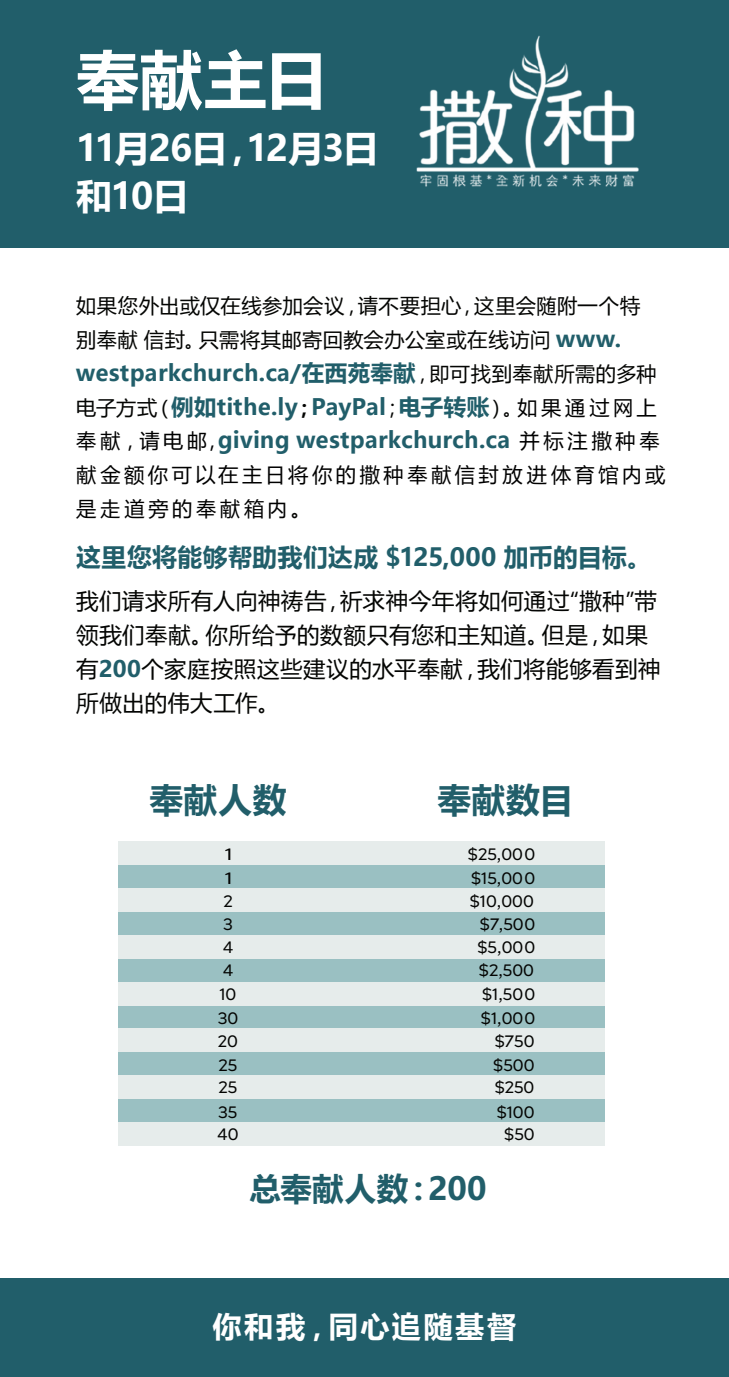
<style>
.page{position:relative;width:729px;height:1377px;background:#fff}
.page>*{position:absolute;margin:0;border:0;box-sizing:border-box;transform-origin:0 0}
.Pull_Text{font:700 63px "Microsoft Ya Hei UI";color:#fff}
.Pull_Text-2{font:700 36px "Microsoft Ya Hei UI";letter-spacing:-.035em;color:#fff}
.Pull_Text-3{font:700 33.75px "Microsoft Ya Hei UI";letter-spacing:.015em;color:#215e6a}
.Pull_Text-4{font:700 31.5px "Microsoft Ya Hei UI";letter-spacing:.01em;color:#215e6a}
.Pull_Text-5{font:700 29.25px "Microsoft Ya Hei UI";letter-spacing:.085em;color:#fff}
.Pull_Text-6{font:700 24.75px "Microsoft Ya Hei UI";letter-spacing:.015em;color:#215e6a}
.Pull_Text-7{font:700 22.5px/33.8px "Microsoft Ya Hei UI";letter-spacing:.01em;color:#215e6a}
.Pull_Text-8{font:22.5px/33.8px "Microsoft Ya Hei UI";letter-spacing:.02em;color:#040503}
.Pull_Text-9{font:20.25px/33.8px "Microsoft Ya Hei UI";letter-spacing:.025em;color:#040503}
.Pull_Text-10{font:20.25px/33.8px "Microsoft Ya Hei UI";letter-spacing:.175em;color:#000}
.t1{font:500 16.43px/23.2px "Acherus Grotesque";color:#040503}
.t2{font:500 16.43px/23.8px "Acherus Grotesque";color:#040503;scale:1.28 1}
.s1{font-weight:700;font-size:22.5px;color:#215e6a}
.s2{font-weight:400;font-size:20.25px;color:#040503}
.s3{font-size:20.25px;color:#040503}
.s4{font-weight:400;font-size:20.25px;color:#000}
.s5{font-size:22.5px;color:#040503}
.s6{font-weight:700;color:#215e6a}
</style>
<div class="page">
<div style="left:0;top:1279px;width:729px;height:98px;background:#215e6a"></div>
<div style="left:0;top:0;width:729px;height:248px;background:#215e6a"></div>
<img style="left:416px;top:35px;width:223px;height:152px">
<div style="left:118px;top:865px;width:487px;height:23px;background:#9ac0c2"></div>
<div style="left:118px;top:842px;width:487px;height:23px;background:#e6eceb"></div>
<div style="left:118px;top:912px;width:487px;height:23px;background:#9ac0c2"></div>
<div style="left:118px;top:888px;width:487px;height:24px;background:#e6eceb"></div>
<div style="left:118px;top:959px;width:487px;height:23px;background:#9ac0c2"></div>
<div style="left:118px;top:935px;width:487px;height:24px;background:#e6eceb"></div>
<div style="left:118px;top:1005px;width:487px;height:24px;background:#9ac0c2"></div>
<div style="left:118px;top:982px;width:487px;height:23px;background:#e6eceb"></div>
<div style="left:118px;top:1052px;width:487px;height:24px;background:#9ac0c2"></div>
<div style="left:118px;top:1029px;width:487px;height:23px;background:#e6eceb"></div>
<div style="left:118px;top:1099px;width:487px;height:23px;background:#9ac0c2"></div>
<div style="left:118px;top:1076px;width:487px;height:23px;background:#e6eceb"></div>
<div style="left:118px;top:1122px;width:487px;height:23px;background:#e6eceb"></div>
<p class="Pull_Text" style="left:76px;top:36px;width:253px">奉献主日</p>
<p class="Pull_Text-2" style="left:76px;top:123px;width:304px">11月26日，12月3日</p>
<p class="Pull_Text-2" style="left:76px;top:171px;width:114px">和10日</p>
<p class="Pull_Text-9" style="left:76px;top:289px;width:566px">如果您外出或仅在线参加会议，请不要担心，这里会随附一个特别奉献 信封。只需将其邮寄回教会办公室或在线访问 <span class="s1">www.</span></p>
<p class="Pull_Text-7" style="left:76px;top:355px;width:585px">westparkchurch.ca/在西苑奉献<span class="s2">，即可找到奉献所需的多种电子方式（</span>例如tithe.ly<span class="s3">；</span>PayPal<span class="s2">；</span>电子转账<span class="s2">）。</span><span class="s4">如果通过网上奉献，请电邮 ,</span>giving westparkchurch.ca <span class="s4">并标注撒种奉</span></p>
<p class="Pull_Text-10" style="left:76px;top:457px;width:591px">献金额你可以在主日将你的撒种奉献信封放进体育馆内或是走道旁的奉献箱内<span class="s5">。</span></p>
<p class="Pull_Text-6" style="left:76px;top:539px;width:577px">这里您将能够帮助我们达成 $125,000 加币的目标。</p>
<p class="Pull_Text-8" style="left:76px;top:584px;width:586px">我们请求所有人向神祷告，祈求神今年将如何通过“撒种”带领我们奉献。你所给予的数额只有您和主知道。但是，如果有<span class="s6">200</span>个家庭按照这些建议的水平奉献，我们将能够看到神所做出的伟大工作。</p>
<p class="Pull_Text-3" style="left:150px;top:777px;width:138px">奉献人数</p>
<p class="Pull_Text-3" style="left:437px;top:777px;width:137px">奉献数目</p>
<p class="t2" style="left:225px;top:841px;width:8px">1</p>
<p class="t1" style="left:468px;top:841px;width:69px">$25,000</p>
<p class="t2" style="left:223px;top:865px;width:9px">1<br>2</p>
<p class="t1" style="left:223px;top:911px;width:11px">3</p>
<p class="t1" style="left:223px;top:958px;width:12px">4</p>
<p class="t1" style="left:223px;top:935px;width:12px">4</p>
<p class="t1" style="left:218px;top:982px;width:22px;text-align:justify">10<br>30<br>20<br>25<br>25</p>
<p class="t1" style="left:217px;top:1100px;width:23px;line-height:22.1px">35<br>40</p>
<p class="t1" style="left:470px;top:865px;width:67px">$15,000 $10,000</p>
<p class="t1" style="left:480px;top:911px;width:57px">$7,500</p>
<p class="t1" style="left:479px;top:958px;width:57px">$2,500</p>
<p class="t1" style="left:478px;top:935px;width:59px">$5,000</p>
<p class="t1" style="left:481px;top:982px;width:56px;text-align:right">$1,500 $1,000 $750 $500 $250</p>
<p class="t1" style="left:497px;top:1100px;width:40px;line-height:22.1px;text-align:center">$100 $50</p>
<p class="Pull_Text-4" style="left:249px;top:1166px;width:239px">总奉献人数：200</p>
<p class="Pull_Text-5" style="left:212px;top:1306px;width:306px">你和我，同心追随基督</p>
</div>
